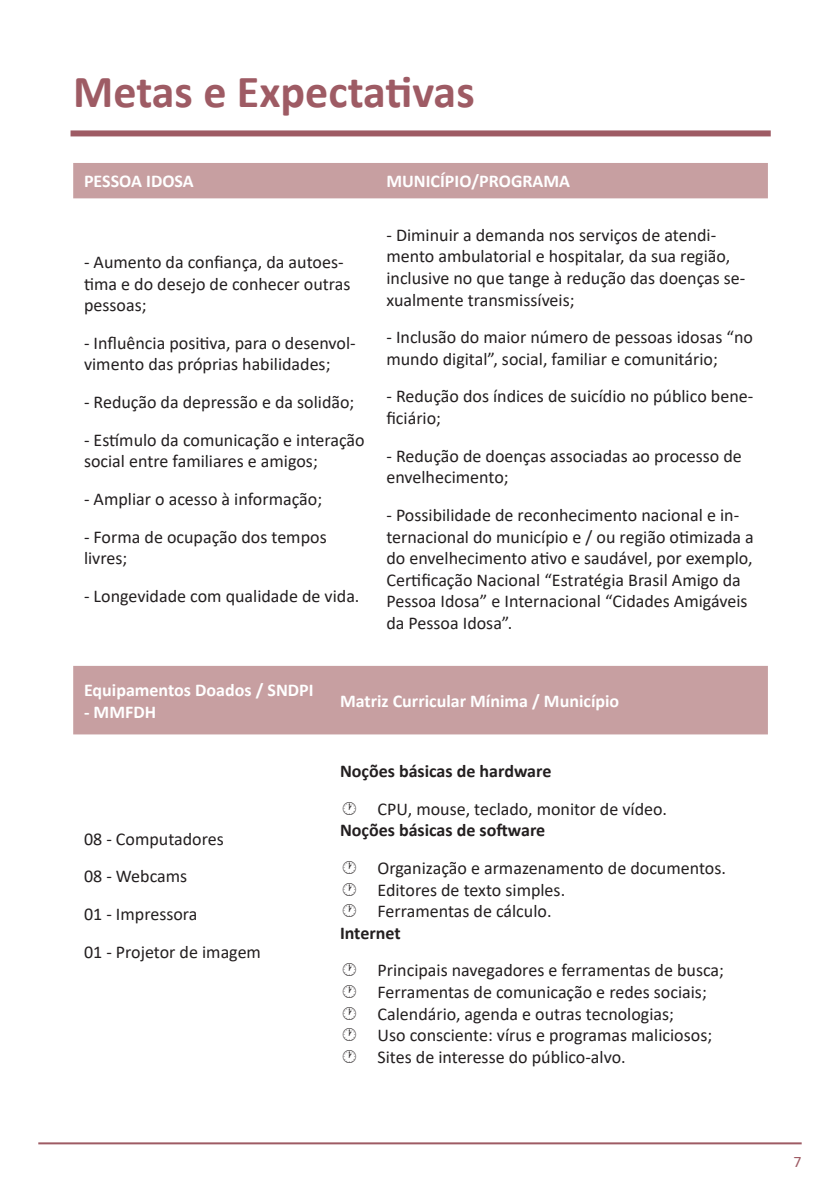
<style>
.page{position:relative;width:840px;height:1191px;background:#fff}
.page>*{position:absolute;margin:0;border:0;box-sizing:border-box;transform-origin:0 0}
.t1{font:700 46px "Calibri";color:#9e5b64}
.t2{font:18px/21.6px "Calibri";color:#231f20}
.t3{font:700 18px "Calibri";color:#fff}
.t4{font:700 18px "Calibri";color:#231f20}
.t5{font:16px "Calibri";color:#9e5b64}
</style>
<div class="page">
<hr style="left:38px;top:1142px;width:763px;height:2px;background:#9e5b64">
<div style="left:73px;top:163px;width:694px;height:35px;background:#c79fa1"></div>
<div style="left:73px;top:666px;width:694px;height:68px;background:#c79fa1"></div>
<div style="left:70px;top:130px;width:700px;height:6px;background:#9e5b64"></div>
<p class="t1" style="left:73px;top:59px;width:403px">Metas e Expectativas</p>
<p class="t3" style="left:84px;top:169px;width:111px">PESSOA IDOSA</p>
<p class="t3" style="left:386px;top:169px;width:185px">MUNICÍPIO/PROGRAMA</p>
<p class="t2" style="left:84px;top:251px;width:268px">- Aumento da confiança, da autoes&shy;tima e do desejo de conhecer outras pessoas;</p>
<p class="t2" style="left:84px;top:331px;width:273px">- Influência positiva, para o desenvol&shy;vimento das próprias habilidades;</p>
<p class="t2" style="left:84px;top:391px;width:272px">- Redução da depressão e da solidão;</p>
<p class="t2" style="left:84px;top:428px;width:282px">- Estímulo da comunicação e interação social entre familiares e amigos;</p>
<p class="t2" style="left:84px;top:487px;width:239px">- Ampliar o acesso à informação;</p>
<p class="t2" style="left:84px;top:525px;width:244px">- Forma de ocupação dos tempos livres;</p>
<p class="t2" style="left:84px;top:584px;width:277px">- Longevidade com qualidade de vida.</p>
<p class="t2" style="left:386px;top:223px;width:360px">- Diminuir a demanda nos serviços de atendi&shy;mento ambulatorial e hospitalar, da sua região, inclusive no que tange à redução das doenças se&shy;xualmente transmissíveis;</p>
<p class="t2" style="left:386px;top:326px;width:368px">- Inclusão do maior número de pessoas idosas “no mundo digital”, social, familiar e comunitário;</p>
<p class="t2" style="left:386px;top:385px;width:368px">- Redução dos índices de suicídio no público bene&shy;ficiário;</p>
<p class="t2" style="left:386px;top:444px;width:357px">- Redução de doenças associadas ao processo de envelhecimento;</p>
<p class="t2" style="left:386px;top:503px;width:369px">- Possibilidade de reconhecimento nacional e in&shy;ternacional do município e / ou região otimizada a do envelhecimento ativo e saudável, por exemplo, Certificação Nacional “Estratégia Brasil Amigo da Pessoa Idosa” e Internacional “Cidades Amigáveis da Pessoa Idosa”.</p>
<p class="t3" style="left:84px;top:677px;width:231px">Equipamentos Doados / SNDPI</p>
<p class="t3" style="left:84px;top:699px;width:74px">- MMFDH</p>
<p class="t2" style="left:84px;top:827px;width:141px">08 - Computadores</p>
<p class="t2" style="left:84px;top:865px;width:105px">08 - Webcams</p>
<p class="t2" style="left:84px;top:902px;width:115px">01 - Impressora</p>
<p class="t2" style="left:84px;top:940px;width:178px">01 - Projetor de imagem</p>
<p class="t3" style="left:340px;top:688px;width:280px">Matriz Curricular Mínima / Município</p>
<p class="t4" style="left:340px;top:758px;width:213px">Noções básicas de hardware</p>
<p class="t2" style="left:341px;top:797px;width:327px">• CPU, mouse, teclado, monitor de vídeo.</p>
<p class="t4" style="left:340px;top:817px;width:207px">Noções básicas de software</p>
<p class="t2" style="left:341px;top:856px;width:386px">• Organização e armazenamento de documentos.</p>
<p class="t2" style="left:341px;top:878px;width:225px">• Editores de texto simples.</p>
<p class="t2" style="left:341px;top:900px;width:211px">• Ferramentas de cálculo.</p>
<p class="t4" style="left:340px;top:920px;width:62px">Internet</p>
<p class="t2" style="left:341px;top:959px;width:384px">• Principais navegadores e ferramentas de busca;</p>
<p class="t2" style="left:341px;top:980px;width:366px">• Ferramentas de comunicação e redes sociais;</p>
<p class="t2" style="left:341px;top:1002px;width:334px">• Calendário, agenda e outras tecnologias;</p>
<p class="t2" style="left:341px;top:1024px;width:372px">• Uso consciente: vírus e programas maliciosos;</p>
<p class="t2" style="left:341px;top:1045px;width:285px">• Sites de interesse do público-alvo.</p>
<p class="t5" style="left:793px;top:1150px;width:10px">7</p>
</div>
